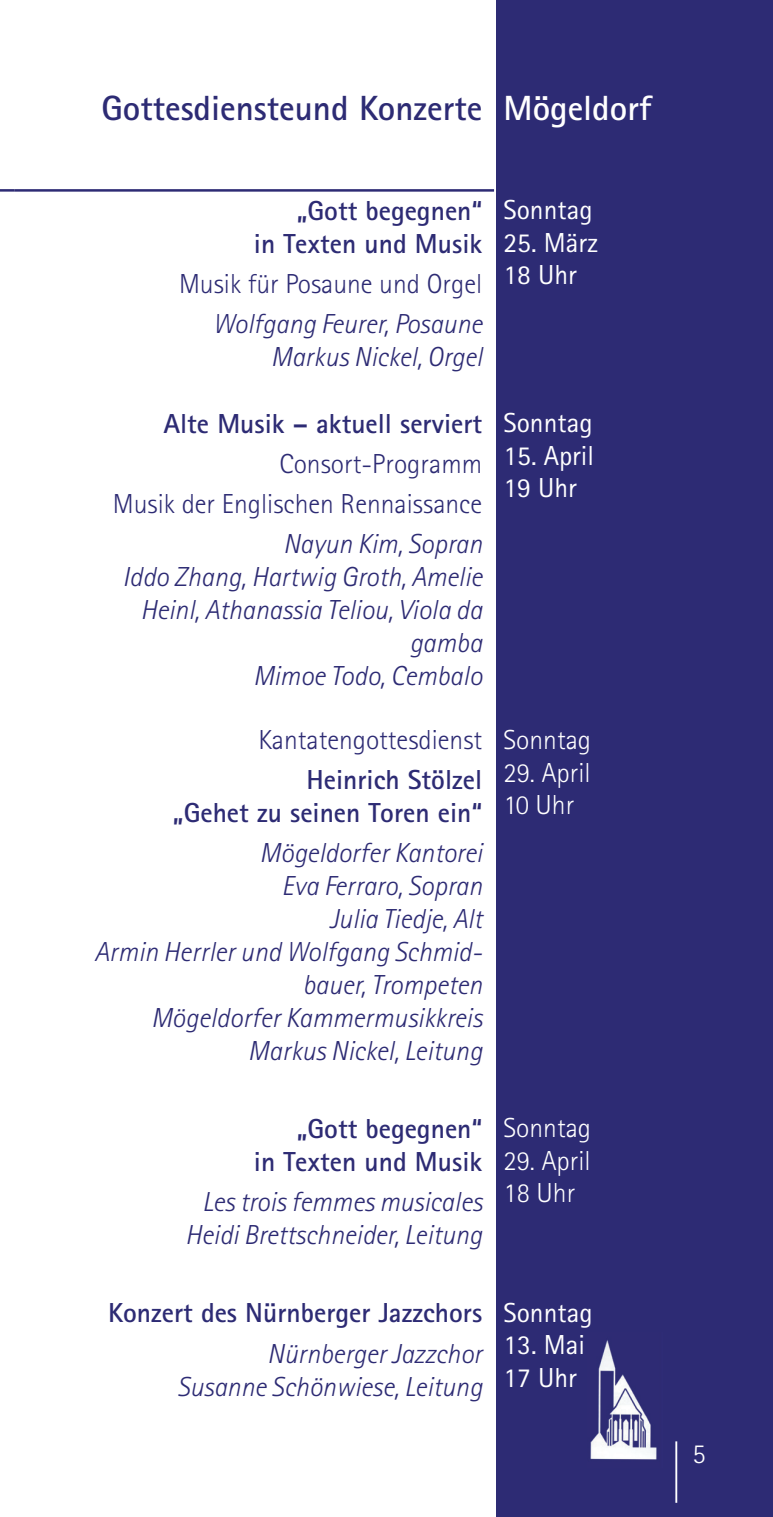
<style>
.page{position:relative;width:773px;height:1517px;background:#fff}
.page>*{position:absolute;margin:0;border:0;box-sizing:border-box;transform-origin:0 0}
.t1{font:700 35px "Rotis Sans Serif";color:#2d2b74}
.t2{font:italic 300 27.5px/33px "Rotis Sans Serif";color:#2d2b74;text-align:right}
.t3{font:700 27.5px/33px "Rotis Sans Serif";color:#2d2b74;text-align:right}
.t4{font:300 27.5px/40px "Rotis Sans Serif";color:#2d2b74;text-align:right}
.t5{font:27.5px/32.5px "Rotis Sans Serif";color:#fff}
.t6{font:300 27.5px/32.5px "Rotis Sans Serif";color:#fff}
.s1{color:#fff}
</style>
<div class="page">
<div style="left:496px;top:0;width:276px;height:1517px;background:#2d2b74"></div>
<hr style="left:675px;top:1441px;width:2px;height:61px;background:#fff">
<img style="left:590px;top:1340px;width:67px;height:120px">
<hr style="left:0;top:189px;width:14px;height:3px;background:#2d2b74">
<hr style="left:14px;top:189px;width:480px;height:3px;background:#2d2b74">
<p class="t1" style="left:101px;top:86px;width:551px">Gottesdiensteund Konzerte <span class="s1">Mögeldorf</span></p>
<p class="t3" style="left:254px;top:194px;width:230px">„Gott begegnen“<br>in Texten und Musik</p>
<p class="t4" style="left:179px;top:264px;width:304px">Musik für Posaune und Orgel</p>
<p class="t2" style="left:213px;top:308px;width:271px">Wolfgang Feurer, Posaune<br>Markus Nickel, Orgel</p>
<p class="t3" style="left:163px;top:406px;width:320px">Alte Musik – aktuell serviert</p>
<p class="t4" style="left:113px;top:444px;width:371px">Consort-Programm<br>Musik der Englischen Rennaissance</p>
<p class="t2" style="left:122px;top:528px;width:361px">Nayun Kim, Sopran<br>Iddo Zhang, Hartwig Groth, Amelie<br>Heinl, Athanassia Teliou, Viola da gamba<br>Mimoe Todo, Cembalo</p>
<p class="t4" style="left:258px;top:719px;width:225px">Kantatengottesdienst</p>
<p class="t3" style="left:173px;top:763px;width:311px">Heinrich Stölzel<br>„Gehet zu seinen Toren ein“</p>
<p class="t2" style="left:94px;top:837px;width:389px">Mögeldorfer Kantorei<br>Eva Ferraro, Sopran<br>Julia Tiedje, Alt<br>Armin Herrler und Wolfgang Schmid&shy;bauer, Trompeten<br>Mögeldorfer Kammermusikkreis<br>Markus Nickel, Leitung</p>
<p class="t5" style="left:503px;top:194px;width:91px">Sonntag</p>
<p class="t5" style="left:503px;top:226px;width:96px">25. März<br>18 Uhr</p>
<p class="t5" style="left:503px;top:406px;width:91px">Sonntag</p>
<p class="t5" style="left:503px;top:439px;width:92px">15. April<br>19 Uhr</p>
<p class="t6" style="left:503px;top:723px;width:89px">Sonntag</p>
<p class="t6" style="left:503px;top:756px;width:89px">29. April<br>10 Uhr</p>
<p class="t3" style="left:254px;top:1111px;width:230px">„Gott begegnen“<br>in Texten und Musik</p>
<p class="t2" style="left:185px;top:1185px;width:298px">Les trois femmes musicales<br>Heidi Brettschneider, Leitung</p>
<p class="t6" style="left:503px;top:1111px;width:89px">Sonntag</p>
<p class="t6" style="left:503px;top:1144px;width:89px">29. April<br>18 Uhr</p>
<p class="t3" style="left:108px;top:1296px;width:375px">Konzert des Nürnberger Jazzchors</p>
<p class="t2" style="left:177px;top:1337px;width:306px">Nürnberger Jazzchor<br>Susanne Schönwiese, Leitung</p>
<p class="t5" style="left:503px;top:1295px;width:91px">Sonntag</p>
<p class="t5" style="left:503px;top:1328px;width:83px">13. Mai<br>17 Uhr</p>
<p class="t6" style="left:692px;top:1437px;width:15px">5</p>
</div>
